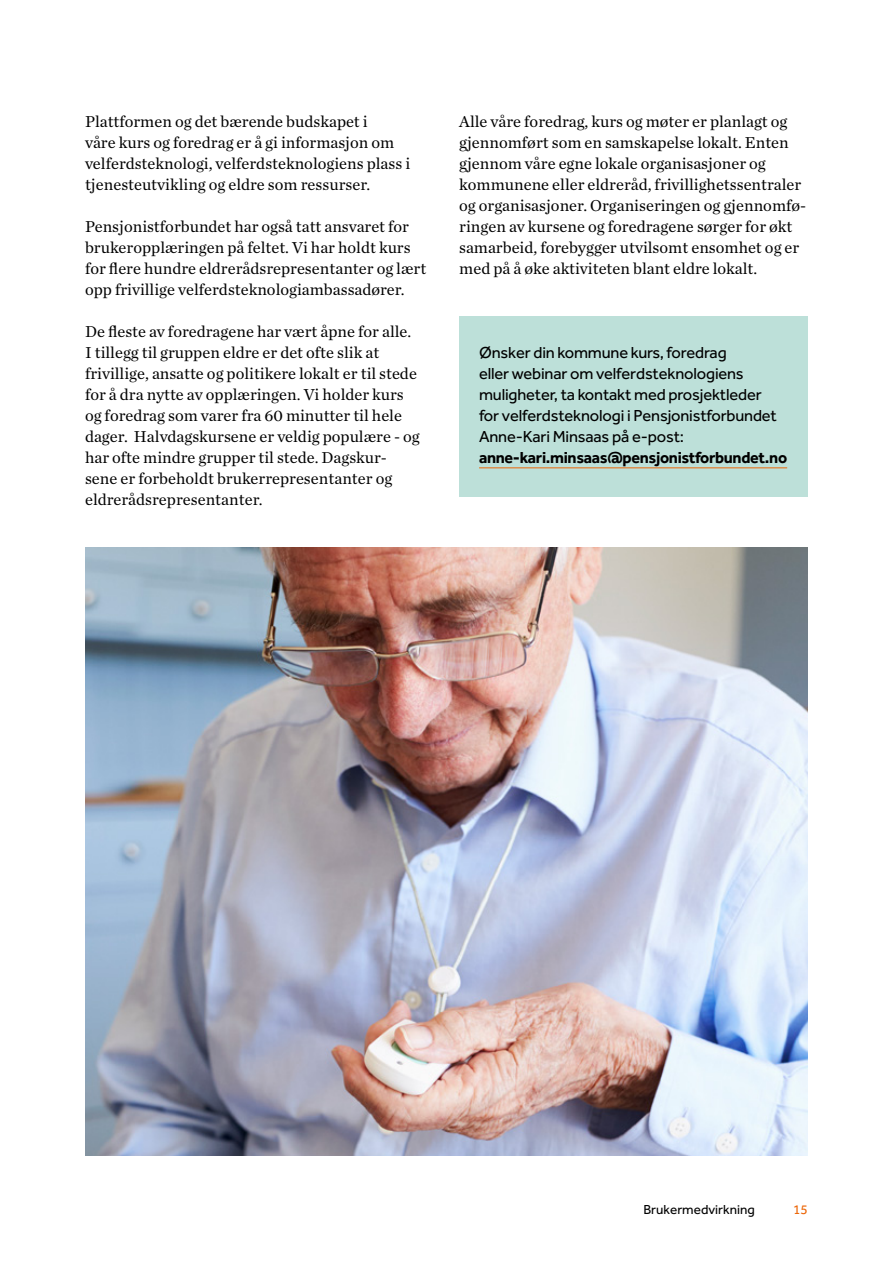
<style>
.page{position:relative;width:893px;height:1263px;background:#fff}
.page>*{position:absolute;margin:0;border:0;box-sizing:border-box;transform-origin:0 0}
.t1{font:16.5px/21px "Chronicle Text G1";color:#000}
.t2{font:16.5px/21px "Effra Std";letter-spacing:-.01em;color:#000}
.t3{font:700 16.5px "Effra Std";letter-spacing:-.02em;color:#000}
.t4{font:13.5px "Effra Std";color:#000}
.t5{font:13.5px "Effra Std";color:#ec6608}
</style>
<div class="page">
<img style="left:85px;top:547px;width:723px;height:609px">
<div style="left:459px;top:316px;width:349px;height:180px;background:#bde0d9"></div>
<hr style="left:479px;top:468px;width:308px;height:1px;background:#ec6608">
<p class="t1" style="left:85px;top:110px;width:327px">Plattformen og det bærende budskapet i<br>våre kurs og foredrag er å gi informasjon om velferdsteknologi, velferdsteknologiens plass i tjenesteutvikling og eldre som ressurser.</p>
<p class="t1" style="left:85px;top:215px;width:343px">Pensjonistforbundet har også tatt ansvaret for brukeropplæringen på feltet. Vi har holdt kurs for flere hundre eldrerådsrepresentanter og lært opp frivillige velferdsteknologiambassadører.</p>
<p class="t1" style="left:85px;top:320px;width:336px">De fleste av foredragene har vært åpne for alle.<br>I tillegg til gruppen eldre er det ofte slik at frivillige, ansatte og politikere lokalt er til stede for å dra nytte av opplæringen. Vi holder kurs og foredrag som varer fra 60 minutter til hele dager. Halvdagskursene er veldig populære - og har ofte mindre grupper til stede. Dagskur&shy;sene er forbeholdt brukerrepresentanter og eldrerådsrepresentanter.</p>
<p class="t1" style="left:459px;top:110px;width:348px">Alle våre foredrag, kurs og møter er planlagt og gjennomført som en samskapelse lokalt. Enten gjennom våre egne lokale organisasjoner og kommunene eller eldreråd, frivillighetssentraler og organisasjoner. Organiseringen og gjennomfø&shy;ringen av kursene og foredragene sørger for økt samarbeid, forebygger utvilsomt ensomhet og er med på å øke aktiviteten blant eldre lokalt.</p>
<p class="t2" style="left:479px;top:342px;width:299px">Ønsker din kommune kurs, foredrag<br>eller webinar om velferdsteknologiens muligheter, ta kontakt med prosjektleder for velferdsteknologi i Pensjonistforbundet Anne-Kari Minsaas på e-post:</p>
<p class="t3" style="left:479px;top:448px;width:310px">anne-kari.minsaas@pensjonistforbundet.no</p>
<p class="t4" style="left:643px;top:1202px;width:113px">Brukermedvirkning</p>
<p class="t5" style="left:793px;top:1201px;width:16px">15</p>
</div>
